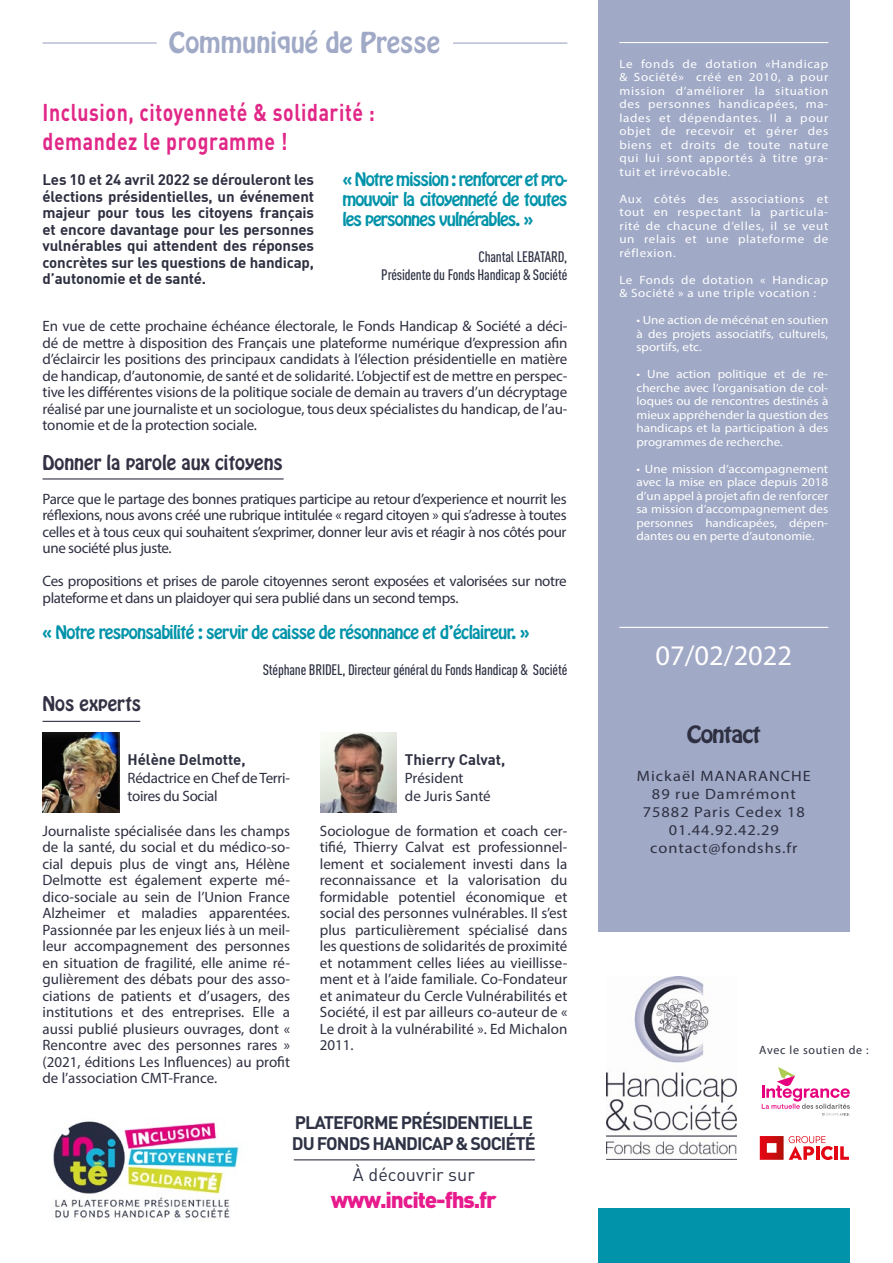
<style>
.page{position:relative;width:893px;height:1263px;background:#fff}
.page>*{position:absolute;margin:0;border:0;box-sizing:border-box;transform-origin:0 0}
.t1{font:28.5px "Myriad Pro";color:#fff}
.t2{font:25.5px "Hobo Std";color:#a0a9c6}
.t3{font:700 24px/28.8px "DIN Pro";letter-spacing:.03em;color:#e12787;scale:.81 1}
.t4{font:900 22.5px "DIN";letter-spacing:-.05em;color:#e71b8c}
.t5{font:21px "Hobo Std";letter-spacing:-.04em;color:#2e3041;scale:1.09 1}
.t6{font:700 18px/21.6px "DIN Pro";letter-spacing:-.05em;color:#2e3244}
.t7{font:18px "Hobo Std";color:#343144}
.t8{font:18px "DIN Pro";color:#2e3244}
.t9{font:16.5px/19.8px "Hobo Std";letter-spacing:-.045em;color:#0093a9;text-align:justify}
.t10{font:15px/16.5px "Myriad Pro";letter-spacing:-.01em;color:#2e3041;text-align:justify}
.t11{font:700 15px/16.5px "DIN";letter-spacing:-.01em;color:#2e3041;text-align:justify}
.t12{font:500 condensed 15px/18px "DIN Pro";letter-spacing:-.01em;color:#2e3143;text-align:right}
.t13{font:15px/18px "Myriad Pro";letter-spacing:.06em;color:#2e3041;text-align:center;scale:1.09 1}
.t14{font:12px/13.5px "Myriad Pro";color:#fffffd;text-align:justify;scale:1.09 1}
.t15{font:12px/13.5px "Myriad Pro";letter-spacing:.05em;color:#fff;text-align:justify;scale:1.09 1}
.t16{font:12px "Myriad Pro";letter-spacing:.06em;color:#2e3041}
</style>
<div class="page">
<div style="left:598px;top:0;width:252px;height:931px;background:#a0a9c6"></div>
<svg style="left:762px;top:1067px;width:88px;height:48px"></svg>
<svg style="left:760px;top:1136px;width:73px;height:24px"></svg>
<hr style="left:834px;top:1146px;width:4px;height:14px;background:#e30613">
<svg style="left:840px;top:1146px;width:9px;height:14px"></svg>
<img style="left:607px;top:977px;width:129px;height:182px">
<div style="left:598px;top:1209px;width:252px;height:54px;background:#0093a9"></div>
<hr style="left:619px;top:42px;width:209px;height:1px;background:#fff">
<hr style="left:43px;top:42px;width:114px;height:2px;background:#a0a9c6">
<hr style="left:453px;top:43px;width:114px;height:1px;background:#a0a9c6">
<hr style="left:619px;top:627px;width:209px;height:1px;background:#fff">
<hr style="left:43px;top:721px;width:97px;height:1px;background:#343144">
<hr style="left:43px;top:478px;width:241px;height:1px;background:#343144">
<img style="left:43px;top:732px;width:76px;height:81px">
<img style="left:320px;top:732px;width:76px;height:81px">
<img style="left:53px;top:1121px;width:187px;height:100px">
<hr style="left:294px;top:1159px;width:241px;height:1px;background:#343144">
<h2 class="t2" style="left:169px;top:25px;width:273px">Communiqué de Presse</h2>
<h3 class="t3" style="left:43px;top:95px;width:412px">Inclusion, citoyenneté &amp; solidarité : demandez le programme !</h3>
<p class="t11" style="left:43px;top:171px;width:273px">Les 10 et 24 avril 2022 se dérouleront les élections présidentielles, un événement majeur pour tous les citoyens français et encore davantage pour les personnes vulnérables qui attendent des réponses concrètes sur les questions de handicap, d’autonomie et de santé.</p>
<p class="t9" style="left:342px;top:170px;width:227px">« Notre mission : renforcer et pro&shy;mouvoir la citoyenneté de toutes les personnes vulnérables. »</p>
<p class="t12" style="left:381px;top:246px;width:188px">Chantal LEBATARD,<br>Présidente du Fonds Handicap &amp; Société</p>
<p class="t10" style="left:43px;top:318px;width:526px">En vue de cette prochaine échéance électorale, le Fonds Handicap &amp; Société a déci&shy;dé de mettre à disposition des Français une plateforme numérique d’expression afin d’éclaircir les positions des principaux candidats à l’élection présidentielle en matière de handicap, d’autonomie, de santé et de solidarité. L’objectif est de mettre en perspec&shy;tive les différentes visions de la politique sociale de demain au travers d’un décryptage réalisé par une journaliste et un sociologue, tous deux spécialistes du handicap, de l’au&shy;tonomie et de la protection sociale.</p>
<p class="t7" style="left:43px;top:450px;width:242px">Donner la parole aux citoyens</p>
<p class="t10" style="left:43px;top:490px;width:526px">Parce que le partage des bonnes pratiques participe au retour d’experience et nourrit les réflexions, nous avons créé une rubrique intitulée « regard citoyen » qui s’adresse à toutes celles et à tous ceux qui souhaitent s’exprimer, donner leur avis et réagir à nos côtés pour une société plus juste.</p>
<p class="t10" style="left:43px;top:573px;width:526px">Ces propositions et prises de parole citoyennes seront exposées et valorisées sur notre plateforme et dans un plaidoyer qui sera publié dans un second temps.</p>
<p class="t9" style="left:42px;top:623px;width:489px">« Notre responsabilité : servir de caisse de résonnance et d’éclaireur. »</p>
<p class="t12" style="left:263px;top:660px;width:306px">Stéphane BRIDEL, Directeur général du Fonds Handicap &amp; Société</p>
<p class="t7" style="left:43px;top:691px;width:100px">Nos experts</p>
<p class="t11" style="left:128px;top:751px;width:119px">Hélène Delmotte,</p>
<p class="t10" style="left:128px;top:769px;width:164px;line-height:18px">Rédactrice en Chef de Terri&shy;toires du Social</p>
<p class="t10" style="left:43px;top:822px;width:249px">Journaliste spécialisée dans les champs de la santé, du social et du médico-so&shy;cial depuis plus de vingt ans, Hélène Delmotte est également experte mé&shy;dico-sociale au sein de l’Union France Alzheimer et maladies apparentées.<br>Passionnée par les enjeux liés à un meil&shy;leur accompagnement des personnes en situation de fragilité, elle anime ré&shy;gulièrement des débats pour des asso&shy;ciations de patients et d’usagers, des institutions et des entreprises. Elle a aussi publié plusieurs ouvrages, dont « Rencontre avec des personnes rares » (2021, éditions Les Influences) au profit de l’association CMT-France.</p>
<p class="t11" style="left:405px;top:751px;width:102px">Thierry Calvat,</p>
<p class="t10" style="left:405px;top:769px;width:87px;line-height:18px">Président<br>de Juris Santé</p>
<p class="t10" style="left:320px;top:822px;width:249px">Sociologue de formation et coach cer&shy;tifié, Thierry Calvat est professionnel&shy;lement et socialement investi dans la reconnaissance et la valorisation du formidable potentiel économique et social des personnes vulnérables. Il s’est plus particulièrement spécialisé dans les questions de solidarités de proximité et notamment celles liées au vieillisse&shy;ment et à l’aide familiale. Co-Fondateur et animateur du Cercle Vulnérabilités et Société, il est par ailleurs co-auteur de « Le droit à la vulnérabilité ». Ed Michalon 2011.</p>
<p class="t6" style="left:292px;top:1109px;width:246px">PLATEFORME PRÉSIDENTIELLE<br>DU FONDS HANDICAP &amp; SOCIÉTÉ</p>
<p class="t8" style="left:353px;top:1160px;width:124px">À découvrir sur</p>
<h3 class="t4" style="left:331px;top:1185px;width:167px">www.incite-fhs.fr</h3>
<p class="t15" style="left:619px;top:57px;width:193px">Le fonds de dotation «Handicap &amp; Société» créé en 2010, a pour mission d’améliorer la situation des personnes handicapées, ma&shy;lades et dépendantes. Il a pour objet de recevoir et gérer des biens et droits de toute nature qui lui sont apportés à titre gra&shy;tuit et irrévocable.</p>
<p class="t15" style="left:619px;top:192px;width:193px">Aux côtés des associations et tout en respectant la particula&shy;rité de chacune d’elles, il se veut un relais et une plateforme de réflexion.</p>
<p class="t15" style="left:619px;top:273px;width:193px">Le Fonds de dotation « Handicap &amp; Société » a une triple vocation :</p>
<p class="t14" style="left:636px;top:313px;width:178px">• Une action de mécénat en soutien à des projets associatifs, culturels, sportifs, etc.</p>
<p class="t14" style="left:636px;top:367px;width:178px">• Une action politique et de re&shy;cherche avec l’organisation de col&shy;loques ou de rencontres destinés à mieux appréhender la question des handicaps et la participation à des programmes de recherche.</p>
<p class="t14" style="left:636px;top:462px;width:178px">• Une mission d’accompagnement avec la mise en place depuis 2018 d’un appel à projet afin de renforcer sa mission d’accompagnement des personnes handicapées, dépen&shy;dantes ou en perte d’autonomie.</p>
<h1 class="t1" style="left:656px;top:638px;width:138px">07/02/2022</h1>
<h3 class="t5" style="left:687px;top:720px;width:69px">Contact</h3>
<p class="t13" style="left:637px;top:767px;width:161px">Mickaël MANARANCHE<br>89 rue Damrémont<br>75882 Paris Cedex 18<br>01.44.92.42.29 contact@fondshs.fr</p>
<p class="t16" style="left:759px;top:1042px;width:111px">Avec le soutien de :</p>
</div>
